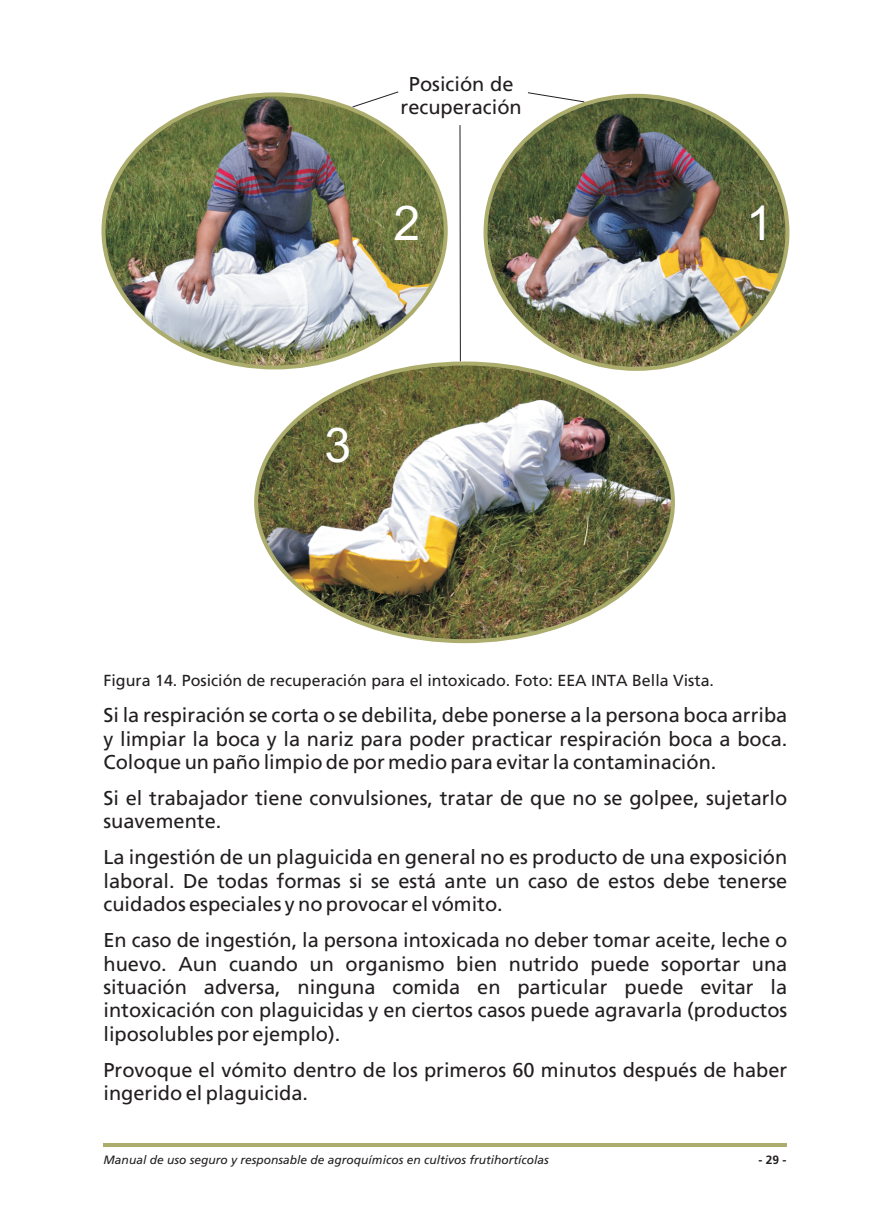
<style>
.page{position:relative;width:876px;height:1227px;background:#fff}
.page>*{position:absolute;margin:0;border:0;box-sizing:border-box;transform-origin:0 0}
.t1{font:48px "Arial";color:#fff}
.t2{font:20px/23.4px "Frutiger";color:#231f20;text-align:justify}
.t3{font:16px "Frutiger";color:#231f20}
.t4{font:italic 12px "Frutiger";color:#231f20}
.t5{font:700 12px "Frutiger";color:#231f20}
</style>
<div class="page">
<hr style="left:103px;top:1143px;width:684px;height:3px;background:#acad6c">
<img style="left:103px;top:94px;width:342px;height:273px;border-radius:50%">
<img style="left:485px;top:96px;width:302px;height:273px;border-radius:50%">
<img style="left:256px;top:363px;width:416px;height:278px;border-radius:50%">
<svg style="left:528px;top:92px;width:57px;height:11px"></svg>
<svg style="left:351px;top:91px;width:48px;height:17px"></svg>
<hr style="left:459px;top:125px;width:1px;height:236px;background:#231f20">
<p class="t2" style="left:400px;top:73px;width:123px;text-align:center">Posición de recuperación</p>
<h1 class="t1" style="left:393px;top:205px;width:28px">2</h1>
<h1 class="t1" style="left:745px;top:205px;width:28px">1</h1>
<h1 class="t1" style="left:324px;top:427px;width:28px">3</h1>
<p class="t3" style="left:103px;top:673px;width:611px">Figura 14. Posición de recuperación para el intoxicado. Foto: EEA INTA Bella Vista.</p>
<p class="t2" style="left:103px;top:704px;width:685px">Si la respiración se corta o se debilita, debe ponerse a la persona boca arriba y limpiar la boca y la nariz para poder practicar respiración boca a boca.<br>Coloque un paño limpio de por medio para evitar la contaminación.</p>
<p class="t2" style="left:103px;top:787px;width:685px">Si el trabajador tiene convulsiones, tratar de que no se golpee, sujetarlo suavemente.</p>
<p class="t2" style="left:103px;top:847px;width:685px">La ingestión de un plaguicida en general no es producto de una exposición laboral. De todas formas si se está ante un caso de estos debe tenerse cuidados especiales y no provocar el vómito.</p>
<p class="t2" style="left:103px;top:929px;width:685px">En caso de ingestión, la persona intoxicada no deber tomar aceite, leche o huevo. Aun cuando un organismo bien nutrido puede soportar una situación adversa, ninguna comida en particular puede evitar la intoxicación con plaguicidas y en ciertos casos puede agravarla (productos liposolubles por ejemplo).</p>
<p class="t2" style="left:103px;top:1059px;width:685px">Provoque el vómito dentro de los primeros 60 minutos después de haber ingerido el plaguicida.</p>
<p class="t4" style="left:104px;top:1154px;width:446px">Manual de uso seguro y responsable de agroquímicos en cultivos frutihortícolas</p>
<p class="t5" style="left:758px;top:1154px;width:30px">- 29 -</p>
</div>
